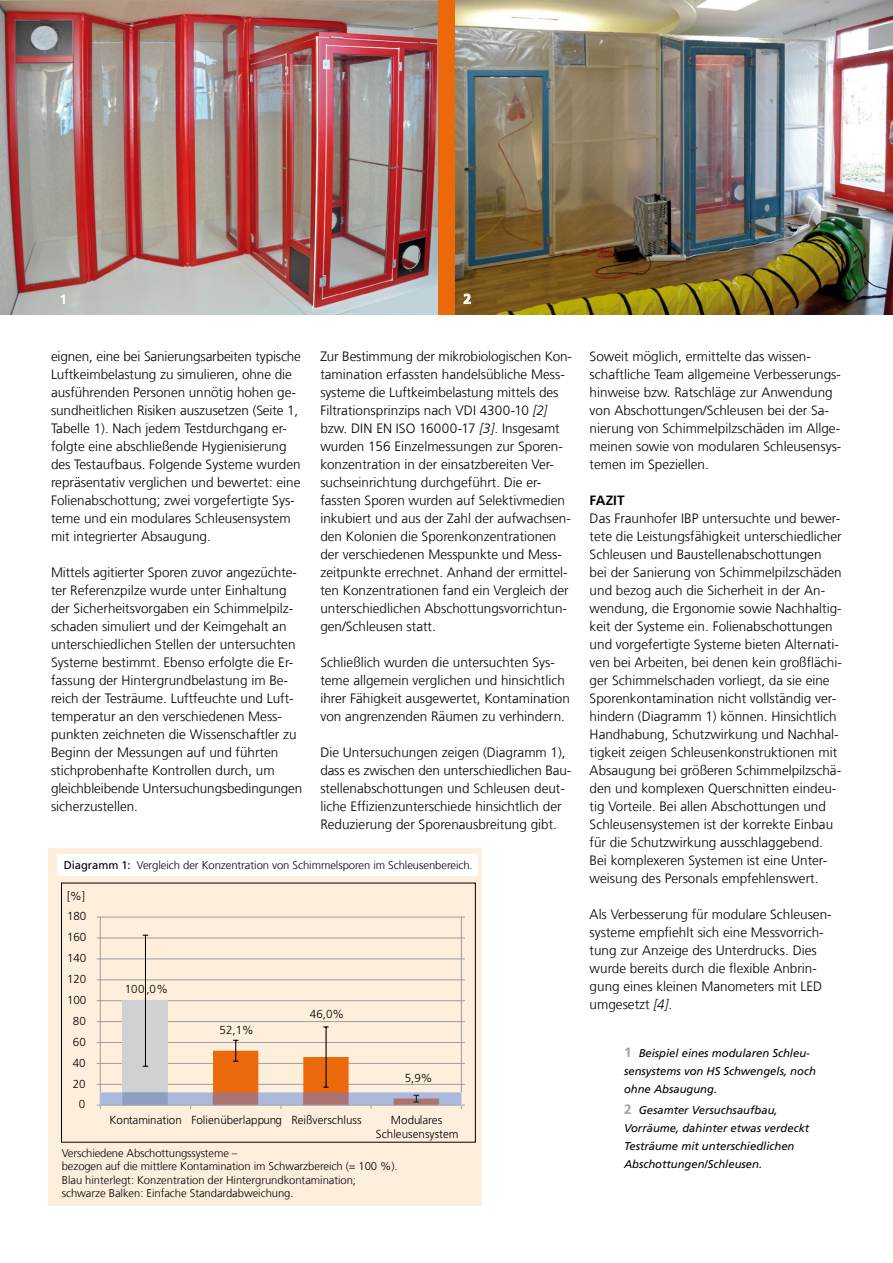
<style>
.page{position:relative;width:893px;height:1263px;background:#fff}
.page>*{position:absolute;margin:0;border:0;box-sizing:border-box;transform-origin:0 0}
._06_Fließtext{font:300 13.5px/18px "Frutiger LT Com";color:#000}
._07_Zwischenüberschr{font:700 13.5px "Frutiger LT Com";color:#000}
._05_Marginalie_Bildu{font:700 13.5px "Frutiger LT Com";color:#fff}
.t1{font:300 11.55px/14.1px "Frutiger LT Com";color:#000;text-align:center}
.Tabelle_7_5{font:300 11.25px/13.5px "Frutiger LT Com";letter-spacing:-.005em;color:#000}
._05_Bildunterschrift{font:italic 11.25px/18px "Frutiger LT Com";color:#000}
._05_Marginalie_Bildu-2{font:italic 11.25px/18px "Frutiger LT Com";color:#000}
.s1{font-style:italic}
.s2{font-weight:400}
.s3{font-weight:700;font-style:normal;font-size:13.5px;color:#9c9e9f}
</style>
<div class="page">
<div style="left:0;top:0;width:893px;height:315px;background:#eb690b"></div>
<img style="left:455px;top:0;width:438px;height:314px">
<img style="left:0;top:1px;width:438px;height:314px">
<svg style="left:464px;top:294px;width:6px;height:10px"></svg>
<div style="left:48px;top:848px;width:434px;height:357px;background:#feefdd"></div>
<svg style="left:61px;top:882px;width:415px;height:261px"></svg>
<div style="left:57px;top:854px;width:421px;height:21px;background:#fff"></div>
<p class="_05_Marginalie_Bildu" style="left:60px;top:291px;width:9px">1</p>
<p class="_05_Marginalie_Bildu" style="left:463px;top:291px;width:9px">2</p>
<p class="_06_Fließtext" style="left:51px;top:347px;width:251px">eignen, eine bei Sanierungsarbeiten typische Luftkeimbelastung zu simulieren, ohne die ausführenden Personen unnötig hohen ge&shy;sundheitlichen Risiken auszusetzen (Seite 1, Tabelle 1). Nach jedem Testdurchgang er&shy;folgte eine abschließende Hygienisierung des Testaufbaus. Folgende Systeme wurden repräsentativ verglichen und bewertet: eine Folienabschottung; zwei vorgefertigte Sys&shy;teme und ein modulares Schleusensystem mit integrierter Absaugung.</p>
<p class="_06_Fließtext" style="left:51px;top:563px;width:253px">Mittels agitierter Sporen zuvor angezüchte&shy;ter Referenzpilze wurde unter Einhaltung der Sicherheitsvorgaben ein Schimmelpilz&shy;schaden simuliert und der Keimgehalt an unterschiedlichen Stellen der untersuchten Systeme bestimmt. Ebenso erfolgte die Er&shy;fassung der Hintergrundbelastung im Be&shy;reich der Testräume. Luftfeuchte und Luft&shy;temperatur an den verschiedenen Mess&shy;punkten zeichneten die Wissenschaftler zu Beginn der Messungen auf und führten stichprobenhafte Kontrollen durch, um gleichbleibende Untersuchungsbedingungen sicherzustellen.</p>
<p class="_06_Fließtext" style="left:320px;top:347px;width:253px">Zur Bestimmung der mikrobiologischen Kon&shy;tamination erfassten handelsübliche Mess&shy;systeme die Luftkeimbelastung mittels des Filtrationsprinzips nach VDI 4300-10 <span class="s1">[2] </span>bzw. DIN EN ISO 16000-17 <span class="s1">[3]</span>. Insgesamt wurden 156 Einzelmessungen zur Sporen&shy;konzentration in der einsatzbereiten Ver&shy;suchseinrichtung durchgeführt. Die er&shy;fassten Sporen wurden auf Selektivmedien inkubiert und aus der Zahl der aufwachsen&shy;den Kolonien die Sporenkonzentrationen der verschiedenen Messpunkte und Mess&shy;zeitpunkte errechnet. Anhand der ermittel&shy;ten Konzentrationen fand ein Vergleich der unterschiedlichen Abschottungsvorrichtun&shy;gen/Schleusen statt.</p>
<p class="_06_Fließtext" style="left:320px;top:653px;width:251px">Schließlich wurden die untersuchten Sys&shy;teme allgemein verglichen und hinsichtlich ihrer Fähigkeit ausgewertet, Kontamination von angrenzenden Räumen zu verhindern.</p>
<p class="_06_Fließtext" style="left:320px;top:743px;width:252px">Die Untersuchungen zeigen (Diagramm 1), dass es zwischen den unterschiedlichen Bau&shy;stellenabschottungen und Schleusen deut&shy;liche Effizienzunterschiede hinsichtlich der Reduzierung der Sporenausbreitung gibt.</p>
<p class="Tabelle_7_5" style="left:64px;top:859px;width:410px"><span class="s2">Diagramm 1:</span> Vergleich der Konzentration von Schimmelsporen im Schleusenbereich.</p>
<p class="t1" style="left:67px;top:889px;width:20px">[%]</p>
<p class="t1" style="left:67px;top:910px;width:21px">180</p>
<p class="t1" style="left:67px;top:931px;width:21px">160</p>
<p class="t1" style="left:67px;top:952px;width:21px">140</p>
<p class="t1" style="left:67px;top:973px;width:21px">120</p>
<p class="t1" style="left:67px;top:994px;width:21px">100</p>
<p class="t1" style="left:73px;top:1014px;width:14px">80</p>
<p class="t1" style="left:73px;top:1035px;width:14px">60</p>
<p class="t1" style="left:73px;top:1056px;width:14px">40</p>
<p class="t1" style="left:73px;top:1077px;width:14px">20</p>
<p class="t1" style="left:79px;top:1098px;width:8px">0</p>
<p class="t1" style="left:125px;top:983px;width:45px">100,0%</p>
<p class="t1" style="left:220px;top:1023px;width:36px">52,1%</p>
<p class="t1" style="left:310px;top:1008px;width:36px">46,0%</p>
<p class="t1" style="left:405px;top:1072px;width:29px">5,9%</p>
<p class="t1" style="left:109px;top:1113px;width:254px">Kontamination Folienüberlappung Reißverschluss</p>
<p class="t1" style="left:376px;top:1113px;width:84px">Modulares<br>Schleusensystem</p>
<p class="Tabelle_7_5" style="left:62px;top:1146px;width:337px">Verschiedene Abschottungssysteme –<br>bezogen auf die mittlere Kontamination im Schwarzbereich (= 100 %).<br>Blau hinterlegt: Konzentration der Hintergrundkontamination; schwarze Balken: Einfache Standardabweichung.</p>
<p class="_06_Fließtext" style="left:590px;top:347px;width:253px">Soweit möglich, ermittelte das wissen&shy;schaftliche Team allgemeine Verbesserungs&shy;hinweise bzw. Ratschläge zur Anwendung von Abschottungen/Schleusen bei der Sa&shy;nierung von Schimmelpilzschäden im Allge&shy;meinen sowie von modularen Schleusensys&shy;temen im Speziellen.</p>
<p class="_07_Zwischenüberschr" style="left:590px;top:492px;width:36px">FAZIT</p>
<p class="_06_Fließtext" style="left:590px;top:509px;width:254px">Das Fraunhofer IBP untersuchte und bewer&shy;tete die Leistungsfähigkeit unterschiedlicher Schleusen und Baustellenabschottungen bei der Sanierung von Schimmelpilzschäden und bezog auch die Sicherheit in der An&shy;wendung, die Ergonomie sowie Nachhaltig&shy;keit der Systeme ein. Folienabschottungen und vorgefertigte Systeme bieten Alternati&shy;ven bei Arbeiten, bei denen kein großflächi&shy;ger Schimmelschaden vorliegt, da sie eine Sporenkontamination nicht vollständig ver&shy;hindern (Diagramm 1) können. Hinsichtlich Handhabung, Schutzwirkung und Nachhal&shy;tigkeit zeigen Schleusenkonstruktionen mit Absaugung bei größeren Schimmelpilzschä&shy;den und komplexen Querschnitten eindeu&shy;tig Vorteile. Bei allen Abschottungen und Schleusensystemen ist der korrekte Einbau für die Schutzwirkung ausschlaggebend.<br>Bei komplexeren Systemen ist eine Unter&shy;weisung des Personals empfehlenswert.</p>
<p class="_06_Fließtext" style="left:590px;top:905px;width:244px">Als Verbesserung für modulare Schleusen&shy;systeme empfiehlt sich eine Messvorrich&shy;tung zur Anzeige des Unterdrucks. Dies wurde bereits durch die flexible Anbrin&shy;gung eines kleinen Manometers mit LED umgesetzt <span class="s1">[4]</span>.</p>
<p class="_05_Marginalie_Bildu-2" style="left:624px;top:1044px;width:193px"><span class="s3">1</span> Beispiel eines modularen Schleu&shy;sensystems von HS Schwengels, noch ohne Absaugung.</p>
<p class="_05_Bildunterschrift" style="left:624px;top:1101px;width:187px"><span class="s3">2</span> Gesamter Versuchsaufbau,<br>Vorräume, dahinter etwas verdeckt<br>Testräume mit unterschiedlichen<br>Abschottungen/Schleusen.</p>
</div>
